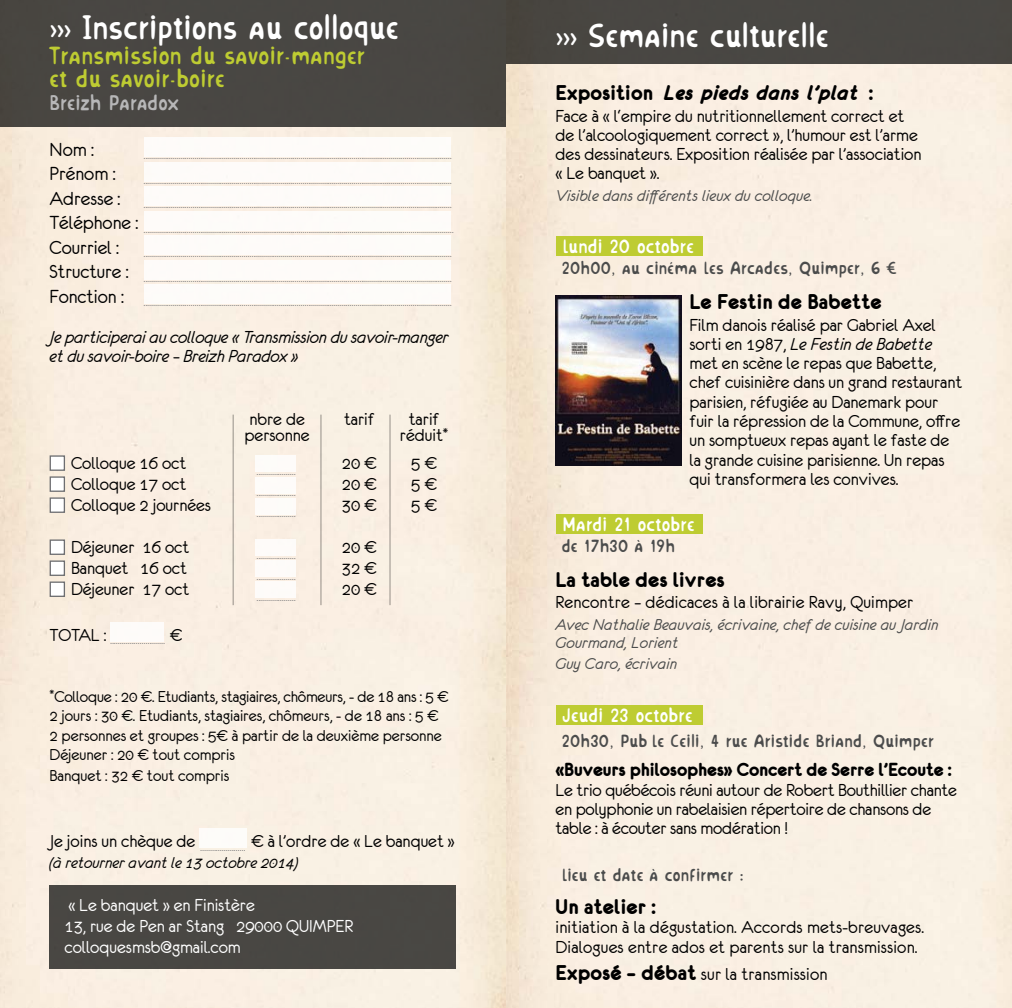
<style>
.page{position:relative;width:1012px;height:1008px;background:#fff}
.page>*{position:absolute;margin:0;border:0;box-sizing:border-box;transform-origin:0 0}
.t1{font:33.25px "Horny Village SEGUNDA";color:#fff}
.t2{font:24.5px/22.8px "Horny Village SEGUNDA";letter-spacing:.01em;color:#becc32}
.t3{font:22.75px "Eurofurencebold";letter-spacing:.01em;color:#000}
.t4{font:22.75px "Eurofurencebolditalic";letter-spacing:.01em;color:#000}
.t5{font:21px "Horny Village SEGUNDA";color:#b7b7b8}
.t6{font:21px "Eurofurenceregular";color:#000}
.t7{font:20.12px "Eurofurencebold";letter-spacing:-.005em;color:#000}
.t8{font:19.25px/19.2px "Eurofurenceregular";color:#000}
.t9{font:19.25px/19.2px "Eurofurenceitalic";letter-spacing:-.01em;color:#000}
.t10{font:19.25px/21px "Eurofurenceregular";color:#fff}
.t11{font:19.25px "Horny Village SEGUNDA";letter-spacing:.01em;color:#fff}
.t12{font:17.5px/19.2px "Eurofurenceregular";color:#000}
.t13{font:17.5px/17.5px "Eurofurenceitalic";letter-spacing:.01em;color:#4b4c4c}
.t14{font:17.5px "Horny Village SEGUNDA";letter-spacing:.01em;color:#4b4c4c}
.t15{font:17.5px "Eurofurenceitalic";color:#000}
.t16{font:10.5px/21px "Eurofurenceregular";color:#6d6e71;text-align:justify}
.s1{font-family:"Eurofurencebold"}
.s2{font-family:"Eurofurenceregular"}
.s3{font-family:"Eurofurencebold";font-size:22.75px}
</style>
<div class="page">
<img style="left:0;top:64px;width:1012px;height:943px">
<div style="left:0;top:0;width:506px;height:126px;background:#494743"></div>
<div style="left:50px;top:884px;width:406px;height:83px;background:#494743"></div>
<div style="left:144px;top:137px;width:306px;height:20px;background:#fff"></div>
<div style="left:144px;top:162px;width:306px;height:19px;background:#fff"></div>
<div style="left:144px;top:186px;width:306px;height:20px;background:#fff"></div>
<div style="left:144px;top:235px;width:306px;height:20px;background:#fff"></div>
<div style="left:144px;top:260px;width:306px;height:19px;background:#fff"></div>
<div style="left:144px;top:284px;width:306px;height:20px;background:#fff"></div>
<div style="left:144px;top:211px;width:306px;height:19px;background:#fff"></div>
<div style="left:110px;top:622px;width:54px;height:19px;background:#fff"></div>
<div style="left:255px;top:455px;width:41px;height:16px;background:#fff"></div>
<div style="left:255px;top:476px;width:41px;height:17px;background:#fff"></div>
<div style="left:255px;top:498px;width:41px;height:16px;background:#fff"></div>
<div style="left:255px;top:539px;width:41px;height:16px;background:#fff"></div>
<div style="left:255px;top:560px;width:41px;height:16px;background:#fff"></div>
<div style="left:255px;top:581px;width:41px;height:17px;background:#fff"></div>
<div style="left:199px;top:828px;width:48px;height:19px;background:#fff"></div>
<div style="left:506px;top:0;width:506px;height:64px;background:#494743"></div>
<div style="left:50px;top:455px;width:15px;height:15px;background:#fff;border:1px solid #6d6e71"></div>
<div style="left:50px;top:476px;width:15px;height:15px;background:#fff;border:1px solid #6d6e71"></div>
<div style="left:50px;top:497px;width:15px;height:15px;background:#fff;border:1px solid #6d6e71"></div>
<div style="left:50px;top:539px;width:15px;height:15px;background:#fff;border:1px solid #6d6e71"></div>
<div style="left:50px;top:560px;width:15px;height:15px;background:#fff;border:1px solid #6d6e71"></div>
<div style="left:50px;top:581px;width:15px;height:15px;background:#fff;border:1px solid #6d6e71"></div>
<hr style="left:233px;top:414px;width:1px;height:191px;background:#000">
<hr style="left:321px;top:414px;width:1px;height:191px;background:#000">
<hr style="left:390px;top:414px;width:1px;height:191px;background:#000">
<div style="left:556px;top:236px;width:146px;height:20px;background:#becc32"></div>
<div style="left:556px;top:514px;width:146px;height:19px;background:#becc32"></div>
<div style="left:556px;top:705px;width:146px;height:19px;background:#becc32"></div>
<img style="left:556px;top:295px;width:126px;height:170px">
<h1 class="t1" style="left:50px;top:11px;width:350px">››› Inscriptions au colloque</h1>
<h2 class="t2" style="left:50px;top:45px;width:317px">Transmission du savoir-manger et du savoir-boire</h2>
<h3 class="t5" style="left:50px;top:92px;width:131px">Breizh Paradox</h3>
<h3 class="t6" style="left:50px;top:138px;width:46px">Nom :</h3>
<p class="t16" style="left:144px;top:145px;width:309px">.............................................................................................................................................................</p>
<h3 class="t6" style="left:50px;top:163px;width:67px">Prénom :</h3>
<p class="t16" style="left:144px;top:170px;width:309px">.............................................................................................................................................................</p>
<p class="t16" style="left:50px;top:194px;width:403px"><sup>Adresse</sup> <sup>:</sup> .............................................................................................................................................................</p>
<p class="t16" style="left:50px;top:219px;width:405px"><sup>Téléphone</sup> <sup>:</sup> ..............................................................................................................................................................</p>
<p class="t16" style="left:50px;top:243px;width:403px"><sup>Courriel</sup> <sup>:</sup> .............................................................................................................................................................</p>
<p class="t16" style="left:50px;top:268px;width:403px"><sup>Structure</sup> <sup>:</sup> .............................................................................................................................................................</p>
<p class="t16" style="left:50px;top:292px;width:403px"><sup>Fonction</sup> <sup>:</sup> .............................................................................................................................................................</p>
<h3 class="t9" style="left:50px;top:327px;width:401px">Je participerai au colloque « Transmission du savoir-manger et du savoir-boire – Breizh Paradox »</h3>
<h3 class="t8" style="left:249px;top:409px;width:57px">nbre de</h3>
<h3 class="t8" style="left:344px;top:409px;width:32px">tarif</h3>
<h3 class="t8" style="left:409px;top:409px;width:32px">tarif</h3>
<h3 class="t8" style="left:245px;top:425px;width:67px">personne</h3>
<h3 class="t8" style="left:400px;top:425px;width:50px">réduit<sup>*</sup></h3>
<h3 class="t8" style="left:71px;top:453px;width:117px">Colloque 16 oct</h3>
<h3 class="t8" style="left:342px;top:453px;width:37px">20 €</h3>
<h3 class="t8" style="left:411px;top:453px;width:27px">5 €</h3>
<h3 class="t8" style="left:71px;top:474px;width:117px">Colloque 17 oct</h3>
<h3 class="t8" style="left:342px;top:474px;width:37px">20 €</h3>
<h3 class="t8" style="left:411px;top:474px;width:27px">5 €</h3>
<h3 class="t8" style="left:71px;top:495px;width:142px">Colloque 2 journées</h3>
<h3 class="t8" style="left:342px;top:495px;width:37px">30 €</h3>
<h3 class="t8" style="left:411px;top:495px;width:27px">5 €</h3>
<h3 class="t8" style="left:71px;top:537px;width:120px">Déjeuner 16 oct</h3>
<h3 class="t8" style="left:342px;top:537px;width:37px">20 €</h3>
<h3 class="t8" style="left:71px;top:558px;width:117px">Banquet 16 oct</h3>
<h3 class="t8" style="left:342px;top:558px;width:37px">32 €</h3>
<h3 class="t8" style="left:71px;top:579px;width:120px">Déjeuner 17 oct</h3>
<h3 class="t8" style="left:342px;top:579px;width:37px">20 €</h3>
<p class="t16" style="left:50px;top:630px;width:135px"><sup>TOTAL</sup> <sup>:</sup> ............................ <sup>€</sup></p>
<p class="t16" style="left:257px;top:461px;width:40px">.................... .................... ....................</p>
<p class="t16" style="left:257px;top:545px;width:40px">.................... .................... ....................</p>
<h3 class="t12" style="left:50px;top:686px;width:401px"><sup>*</sup>Colloque : 20 €. Etudiants, stagiaires, chômeurs, - de 18 ans : 5 € 2 jours : 30 €. Etudiants, stagiaires, chômeurs, - de 18 ans : 5 € 2 personnes et groupes : 5€ à partir de la deuxième personne Déjeuner : 20 € tout compris</h3>
<h3 class="t12" style="left:50px;top:765px;width:181px">Banquet : 32 € tout compris</h3>
<h3 class="t8" style="left:50px;top:831px;width:407px">Je joins un chèque de <sub>.......................</sub> € à l’ordre de « Le banquet »</h3>
<h3 class="t15" style="left:50px;top:853px;width:250px">(à retourner avant le 13 octobre 2014)</h3>
<h3 class="t10" style="left:64px;top:893px;width:290px">« Le banquet » en Finistère<br>13, rue de Pen ar Stang 29000 QUIMPER colloquesmsb@gmail.com</h3>
<h1 class="t1" style="left:556px;top:19px;width:275px">››› Semaine culturelle</h1>
<h3 class="t4" style="left:556px;top:81px;width:319px"><span class="s1">Exposition</span> Les pieds dans l’plat <span class="s1">:</span></h3>
<h3 class="t8" style="left:556px;top:106px;width:367px">Face à « l‘empire du nutritionnellement correct et de l’alcoologiquement correct », l’humour est l’arme des dessinateurs. Exposition réalisée par l’association « Le banquet ».</h3>
<h3 class="t13" style="left:556px;top:187px;width:259px">Visible dans différents lieux du colloque.</h3>
<h3 class="t11" style="left:562px;top:236px;width:133px">Lundi 20 octobre</h3>
<h3 class="t14" style="left:562px;top:259px;width:335px">20h00, au cinéma Les Arcades, Quimper, 6 €</h3>
<h3 class="t3" style="left:690px;top:290px;width:194px">Le Festin de Babette</h3>
<h3 class="t8" style="left:690px;top:315px;width:248px">Film danois réalisé par Gabriel Axel</h3>
<h3 class="t9" style="left:690px;top:334px;width:244px"><span class="s2">sorti en 1987,</span> Le Festin de Babette</h3>
<p class="t8" style="left:690px;top:353px;width:274px">met en scène le repas que Babette, chef cuisinière dans un grand restaurant parisien, réfugiée au Danemark pour fuir la répression de la Commune, offre un somptueux repas ayant le faste de la grande cuisine parisienne. Un repas qui transformera les convives.</p>
<h3 class="t11" style="left:562px;top:514px;width:134px">Mardi 21 octobre</h3>
<h3 class="t14" style="left:562px;top:536px;width:115px">de 17h30 à 19h</h3>
<h3 class="t3" style="left:556px;top:567px;width:171px">La table des livres</h3>
<h3 class="t8" style="left:556px;top:592px;width:359px">Rencontre – dédicaces à la librairie Ravy, Quimper</h3>
<h3 class="t13" style="left:556px;top:615px;width:384px">Avec Nathalie Beauvais, écrivaine, chef de cuisine au Jardin<br>Gourmand, Lorient</h3>
<h3 class="t13" style="left:556px;top:654px;width:123px">Guy Caro, écrivain</h3>
<h3 class="t11" style="left:562px;top:705px;width:132px">Jeudi 23 octobre</h3>
<h3 class="t14" style="left:562px;top:731px;width:374px">20h30, Pub Le Ceili, 4 rue Aristide Briand, Quimper</h3>
<h3 class="t7" style="left:556px;top:759px;width:398px">«Buveurs philosophes» Concert de Serre l’Ecoute :</h3>
<h3 class="t8" style="left:556px;top:779px;width:403px">Le trio québécois réuni autour de Robert Bouthillier chante en polyphonie un rabelaisien répertoire de chansons de table : à écouter sans modération !</h3>
<h3 class="t14" style="left:562px;top:865px;width:184px">Lieu et date à confirmer :</h3>
<h3 class="t3" style="left:556px;top:895px;width:102px">Un atelier :</h3>
<h3 class="t8" style="left:556px;top:917px;width:370px">initiation à la dégustation. Accords mets-breuvages.<br>Dialogues entre ados et parents sur la transmission.</h3>
<h3 class="t8" style="left:556px;top:963px;width:273px"><span class="s3">Exposé – débat</span> sur la transmission</h3>
</div>
